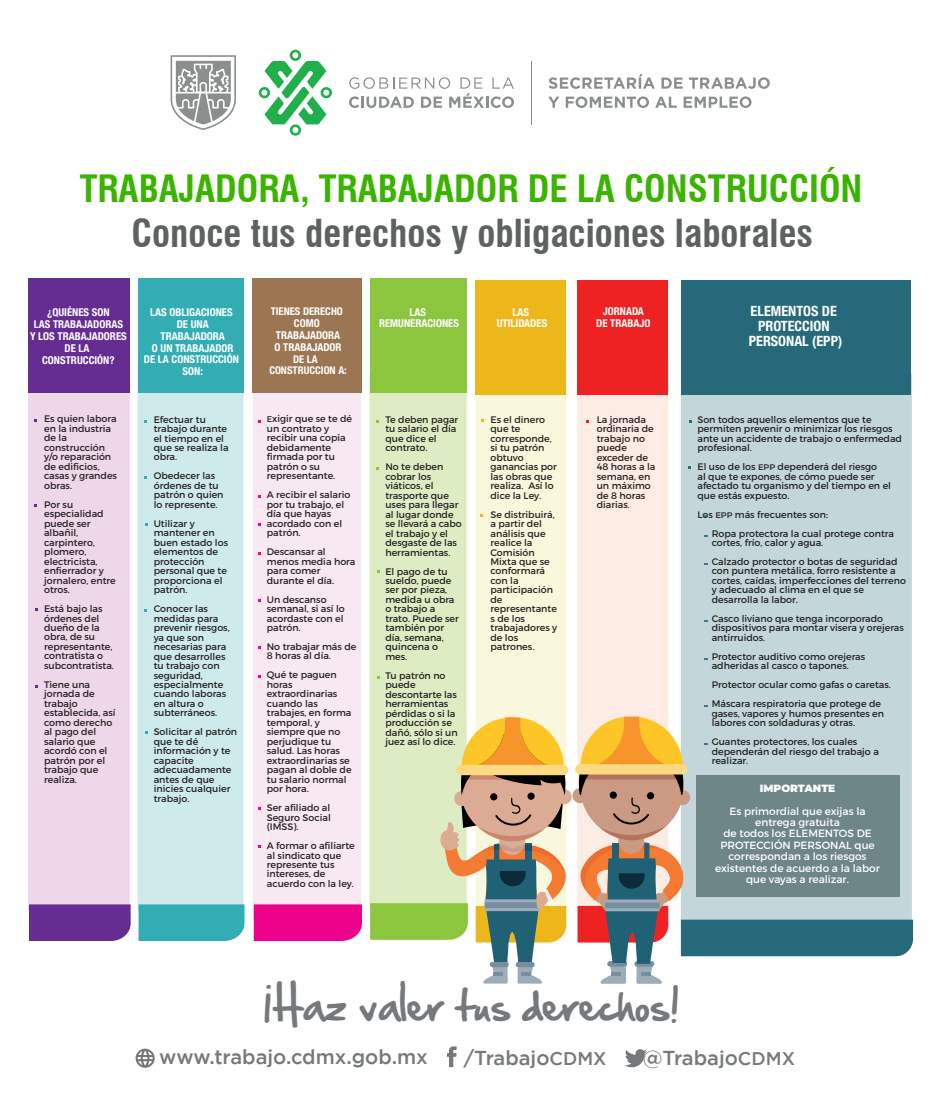
<style>
.page{position:relative;width:943px;height:1117px;background:#fff}
.page>*{position:absolute;margin:0;border:0;box-sizing:border-box;transform-origin:0 0}
.t1{font:700 condensed 37.62px "Swiss 721 BT";color:#5d6162}
.t2{font:700 condensed 36.75px "Swiss 721 BT";color:#3bb400}
.t3{font:36.14px "Hand Of Sean";letter-spacing:.035em;color:#75797b}
.t4{font:500 20.12px "Gotham";color:#75797b}
.t5{font:700 condensed 14.17px/15.4px "Helvetica Neue LT Std";color:#fff;text-align:center}
.t6{font:700 condensed 10.76px/11.8px "Helvetica Neue LT Std";color:#fff;text-align:center}
.t7{font:700 condensed 10.67px/11.8px "Helvetica Neue LT Std";color:#fff;text-align:center}
.t8{font:10.5px/11.4px "Montserrat";color:#fff;text-align:center}
.t9{font:900 10.5px "Montserrat";color:#fff}
.t10{font:9.45px/9.5px "Montserrat";color:#231f20}
.s1{font-size:8.31px}
.s2{font-size:8.05px}
.s3{font-size:18.29px}
</style>
<div class="page">
<svg style="left:369px;top:351px;width:98px;height:559px;background:#dfecc5"></svg>
<div style="left:681px;top:373px;width:230px;height:343px;background:#c3d7db"></div>
<div style="left:138px;top:393px;width:105px;height:511px;background:#cfeaeb"></div>
<div style="left:253px;top:393px;width:108px;height:525px;background:#f7e8f1"></div>
<div style="left:28px;top:341px;width:102px;height:569px;background:#edd7e8"></div>
<svg style="left:577px;top:359px;width:91px;height:357px;background:#fcebe4"></svg>
<svg style="left:475px;top:359px;width:91px;height:357px;background:#f9f6dc"></svg>
<div style="left:138px;top:279px;width:105px;height:114px;background:#31adb3"></div>
<div style="left:138px;top:904px;width:106px;height:36px;background:#31adb3"></div>
<div style="left:254px;top:904px;width:108px;height:36px;background:#ed028c"></div>
<div style="left:29px;top:904px;width:102px;height:36px;background:#652d91"></div>
<div style="left:28px;top:279px;width:101px;height:114px;background:#652d91"></div>
<div style="left:370px;top:279px;width:96px;height:114px;background:#8bc63e"></div>
<div style="left:253px;top:279px;width:109px;height:114px;background:#9c7653"></div>
<div style="left:578px;top:280px;width:90px;height:114px;background:#ee2123"></div>
<div style="left:476px;top:280px;width:90px;height:114px;background:#edb71c"></div>
<div style="left:681px;top:280px;width:229px;height:114px;background:#25697a"></div>
<svg style="left:549px;top:74px;width:106px;height:15px"></svg>
<svg style="left:661px;top:77px;width:21px;height:12px"></svg>
<svg style="left:689px;top:77px;width:80px;height:12px"></svg>
<svg style="left:548px;top:97px;width:11px;height:11px"></svg>
<svg style="left:565px;top:96px;width:84px;height:12px"></svg>
<svg style="left:655px;top:96px;width:21px;height:12px"></svg>
<svg style="left:683px;top:96px;width:68px;height:12px"></svg>
<hr style="left:531px;top:61px;width:1px;height:63px;background:#8a8e8e">
<svg style="left:259px;top:50px;width:73px;height:86px"></svg>
<svg style="left:170px;top:55px;width:66px;height:75px"></svg>
<svg style="left:349px;top:77px;width:165px;height:31px"></svg>
<svg style="left:370px;top:716px;width:543px;height:267px;background:#b3b6a3"></svg>
<svg style="left:136px;top:1048px;width:19px;height:19px"></svg>
<svg style="left:447px;top:1046px;width:9px;height:20px"></svg>
<svg style="left:625px;top:1049px;width:22px;height:18px"></svg>
<h2 class="t2" style="left:80px;top:167px;width:784px">TRABAJADORA, TRABAJADOR DE LA CONSTRUCCIÓN</h2>
<h1 class="t1" style="left:131px;top:210px;width:683px">Conoce tus derechos y obligaciones laborales</h1>
<p class="t6" style="left:30px;top:306px;width:98px">¿QUIÉNES SON<br>LAS TRABAJADORAS<br>Y LOS TRABAJADORES<br>DE LA<br>CONSTRUCCIÓN?</p>
<p class="t10" style="left:44px;top:414px;width:74px">Es quien labora en la industria de la construcción y/o reparación de edificios, casas y grandes obras.</p>
<p class="t10" style="left:44px;top:499px;width:73px">Por su especialidad puede ser albañil, carpintero, plomero, electricista, enfierrador y jornalero, entre otros.</p>
<p class="t10" style="left:44px;top:603px;width:71px">Está bajo las órdenes del dueño de la obra, de su representante, contratista o subcontratista.</p>
<p class="t10" style="left:44px;top:679px;width:73px">Tiene una jornada de trabajo establecida, así como derecho al pago del salario que acordó con el patrón por el trabajo que realiza.</p>
<p class="t6" style="left:144px;top:306px;width:96px">LAS OBLIGACIONES<br>DE UNA<br>TRABAJADORA<br>O UN TRABAJADOR<br>DE LA CONSTRUCCIÓN<br>SON:</p>
<p class="t10" style="left:154px;top:414px;width:76px">Efectuar tu trabajo durante el tiempo en el que se realiza la obra.</p>
<p class="t10" style="left:154px;top:471px;width:71px">Obedecer las órdenes de tu patrón o quien lo represente.</p>
<p class="t10" style="left:154px;top:518px;width:76px">Utilizar y mantener en buen estado los elementos de protección personal que te proporciona el patrón.</p>
<p class="t10" style="left:154px;top:604px;width:77px">Conocer las medidas para prevenir riesgos, ya que son necesarias para que desarrolles tu trabajo con seguridad, especialmente cuando laboras en altura o subterráneos.</p>
<p class="t10" style="left:154px;top:727px;width:85px">Solicitar al patrón que te dé información y te capacite adecuadamente antes de que inicies cualquier trabajo.</p>
<p class="t7" style="left:271px;top:305px;width:74px">TIENES DERECHO</p>
<p class="t6" style="left:274px;top:317px;width:69px">COMO<br>TRABAJADORA<br>O TRABAJADOR</p>
<p class="t7" style="left:269px;top:352px;width:79px">DE LA<br>CONSTRUCCION A:</p>
<p class="t10" style="left:267px;top:414px;width:87px"><span class="s1">E</span>xigir que se te dé un contrato y recibir una copia debidamente firmada por tu patrón o su representante.</p>
<p class="t10" style="left:267px;top:490px;width:85px">A recibir el salario por tu trabajo, el día que hayas acordado con el patrón.</p>
<p class="t10" style="left:267px;top:547px;width:90px">Descansar al menos media hora para comer durante el día.</p>
<p class="t10" style="left:267px;top:594px;width:79px">Un descanso semanal, si así lo acordaste con el patrón.</p>
<p class="t10" style="left:267px;top:641px;width:91px">No trabajar más de<br>8 horas al día.</p>
<p class="t10" style="left:267px;top:670px;width:86px">Qué te paguen horas extraordinarias cuando las trabajes, en forma temporal, y siempre que no perjudique tu salud. Las horas extraordinarias se pagan al doble de tu salario normal por hora.</p>
<p class="t10" style="left:267px;top:802px;width:65px;text-align:justify">Ser afiliado al Seguro Social (IMSS).</p>
<p class="t10" style="left:267px;top:840px;width:89px">A formar o afiliarte al sindicato que represente tus intereses, de acuerdo con la ley.</p>
<p class="t6" style="left:497px;top:305px;width:52px">LAS<br>UTILIDADES</p>
<h3 class="t5" style="left:748px;top:302px;width:95px">ELEMENTOS DE<br>PROTECCION<br>PERSONAL (EPP)</h3>
<p class="t6" style="left:596px;top:305px;width:56px">JORNADA<br>DE TRABAJO</p>
<p class="t6" style="left:379px;top:305px;width:82px">LAS<br>REMUNERACIONES</p>
<p class="t7" style="left:425px;top:314px;width:18px">LAS</p>
<p class="t7" style="left:506px;top:314px;width:18px">LAS</p>
<p class="t7" style="left:596px;top:313px;width:42px">JORNADA</p>
<p class="t10" style="left:385px;top:414px;width:74px">Te deben pagar tu salario el día que dice el contrato.</p>
<p class="t10" style="left:385px;top:462px;width:78px">No te deben cobrar los viáticos, el trasporte que uses para llegar al lugar donde se llevará a cabo el trabajo y el desgaste de las herramientas.</p>
<p class="t10" style="left:385px;top:566px;width:75px">El pago de tu sueldo, puede ser por pieza, medida u obra o trabajo a trato. Puede ser también por día, semana, quincena o mes.</p>
<p class="t10" style="left:385px;top:670px;width:74px">Tu patrón no puede descontarte las herramientas pérdidas o si la producción se dañó, sólo si un juez así lo dice.</p>
<p class="t10" style="left:490px;top:414px;width:68px">Es el dinero que te corresponde, si tu patrón obtuvo ganancias por las obras que realiza. Así lo dice la Ley.</p>
<p class="t10" style="left:490px;top:509px;width:68px">Se distribuirá, a partir del análisis que realice la<br>Comisión<br>Mixta que se conformará con la participación de representante s de los trabajadores y de los patrones.</p>
<p class="t10" style="left:596px;top:414px;width:60px">La jornada ordinaria de trabajo no puede exceder de<br>48 horas a la semana, en un máximo de 8 horas diarias<span class="s1">.</span></p>
<p class="t10" style="left:697px;top:414px;width:206px">Son todos aquellos elementos que te permiten prevenir o minimizar los riesgos ante un accidente de trabajo o enfermedad profesional.</p>
<p class="t10" style="left:697px;top:462px;width:195px">El uso de los <span class="s2">EPP</span> dependerá del riesgo<br>al que te expones, de cómo puede ser afectado tu organismo y del tiempo en el que estás expuesto.</p>
<p class="t10" style="left:711px;top:504px;width:184px;line-height:19px;text-indent:-14px">Los <span class="s2">EPP</span> más frecuentes son:<br>Ropa protectora la cual protege contra</p>
<p class="t10" style="left:711px;top:533px;width:187px;line-height:19px">cortes, frío, calor y agua.<br>Calzado protector o botas de seguridad</p>
<p class="t10" style="left:711px;top:566px;width:196px">con puntera metálica, forro resistente a cortes, caídas, imperfecciones del terreno y adecuado al clima en el que se desarrolla la labor.</p>
<p class="t10" style="left:711px;top:613px;width:194px">Casco liviano que tenga incorporado dispositivos para montar visera y orejeras antirruidos.</p>
<p class="t10" style="left:711px;top:651px;width:155px">Protector auditivo como orejeras adheridas al casco o tapones.</p>
<p class="t10" style="left:711px;top:675px;width:181px;line-height:19px">Protector ocular como gafas o caretas.<br>Máscara respiratoria que protege de</p>
<p class="t10" style="left:711px;top:708px;width:174px">gases, vapores y humos presentes en labores con soldaduras y otras.</p>
<p class="t10" style="left:711px;top:736px;width:169px">Guantes protectores, los cuales dependerán del riesgo del trabajo a realizar.</p>
<p class="t9" style="left:759px;top:780px;width:77px">IMPORTANTE</p>
<p class="t8" style="left:715px;top:805px;width:166px">Es primordial que exijas la entrega gratuita<br>de todos los ELEMENTOS DE<br>PROTECCIÓN PERSONAL que correspondan a los riesgos existentes de acuerdo a la labor que vayas a realizar.</p>
<h3 class="t3" style="left:263px;top:972px;width:418px">¡Haz valer tus derechos!</h3>
<h3 class="t4" style="left:159px;top:1045px;width:270px">www.trabajo.cdmx.gob.mx</h3>
<h3 class="t4" style="left:463px;top:1045px;width:144px">/Trabajo<span class="s3">CDMX</span></h3>
<h3 class="t4" style="left:643px;top:1045px;width:154px">@Trabajo<span class="s3">CDMX</span></h3>
</div>
